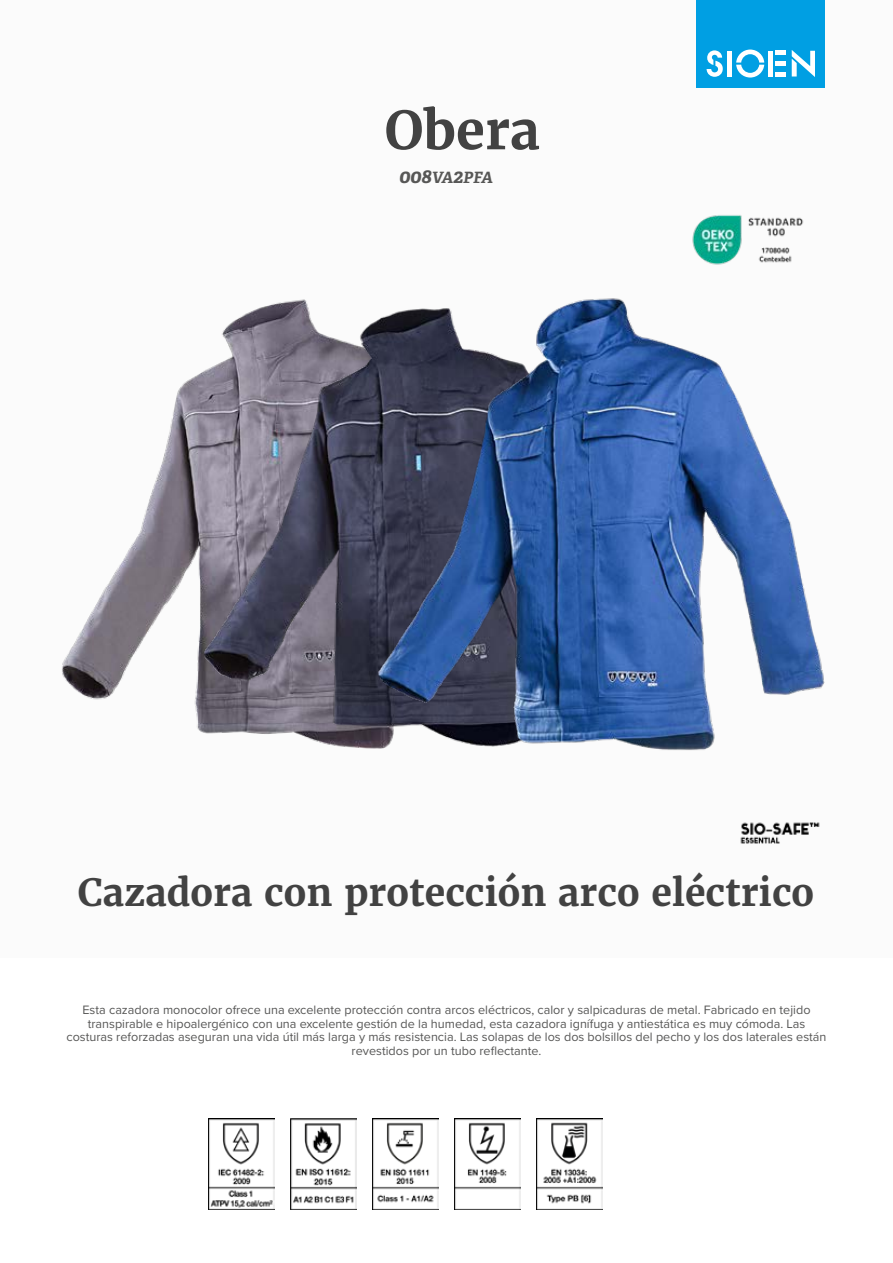
<style>
.page{position:relative;width:893px;height:1263px;background:#fff}
.page>*{position:absolute;margin:0;border:0;box-sizing:border-box;transform-origin:0 0}
.t1{font:700 52.5px "Merriweather";color:#424242}
.t2{font:700 37.5px "Merriweather";color:#424242}
.t3{font:italic 700 15.6px "Adelle";color:#575756}
.t4{font:12.6px/13.6px "Proxima Nova";color:#575756;text-align:center}
.s1{font-size:19.5px}
</style>
<div class="page">
<div style="left:0;top:0;width:893px;height:957px;background:#fbfbfb"></div>
<div style="left:697px;top:0;width:128px;height:88px;background:#009fe3"></div>
<svg style="left:707px;top:50px;width:16px;height:27px"></svg>
<svg style="left:736px;top:50px;width:28px;height:28px"></svg>
<div style="left:727px;top:51px;width:5px;height:26px;background:#fff"></div>
<div style="left:768px;top:51px;width:5px;height:26px;background:#fff"></div>
<div style="left:775px;top:72px;width:11px;height:5px;background:#fff"></div>
<div style="left:775px;top:61px;width:11px;height:5px;background:#fff"></div>
<hr style="left:775px;top:51px;width:11px;height:4px;background:#fff">
<svg style="left:792px;top:50px;width:23px;height:27px"></svg>
<img style="left:208px;top:1118px;width:66px;height:92px">
<img style="left:290px;top:1118px;width:66px;height:92px">
<img style="left:372px;top:1118px;width:66px;height:92px">
<img style="left:454px;top:1118px;width:67px;height:92px">
<img style="left:536px;top:1118px;width:67px;height:92px">
<img style="left:62px;top:390px;width:117px;height:310px">
<img style="left:179px;top:299px;width:178px;height:449px">
<img style="left:357px;top:215px;width:468px;height:629px">
<h1 class="t1" style="left:385px;top:97px;width:157px">Obera</h1>
<p class="t3" style="left:399px;top:168px;width:95px"><span class="s1">008</span>VA<span class="s1">2</span>PFA</p>
<h2 class="t2" style="left:78px;top:868px;width:738px">Cazadora con protección arco eléctrico</h2>
<p class="t4" style="left:66px;top:1002px;width:762px">Esta cazadora monocolor ofrece una excelente protección contra arcos eléctricos, calor y salpicaduras de metal. Fabricado en tejido transpirable e hipoalergénico con una excelente gestión de la humedad, esta cazadora ignífuga y antiestática es muy cómoda. Las costuras reforzadas aseguran una vida útil más larga y más resistencia. Las solapas de los dos bolsillos del pecho y los dos laterales están revestidos por un tubo reflectante.</p>
</div>
